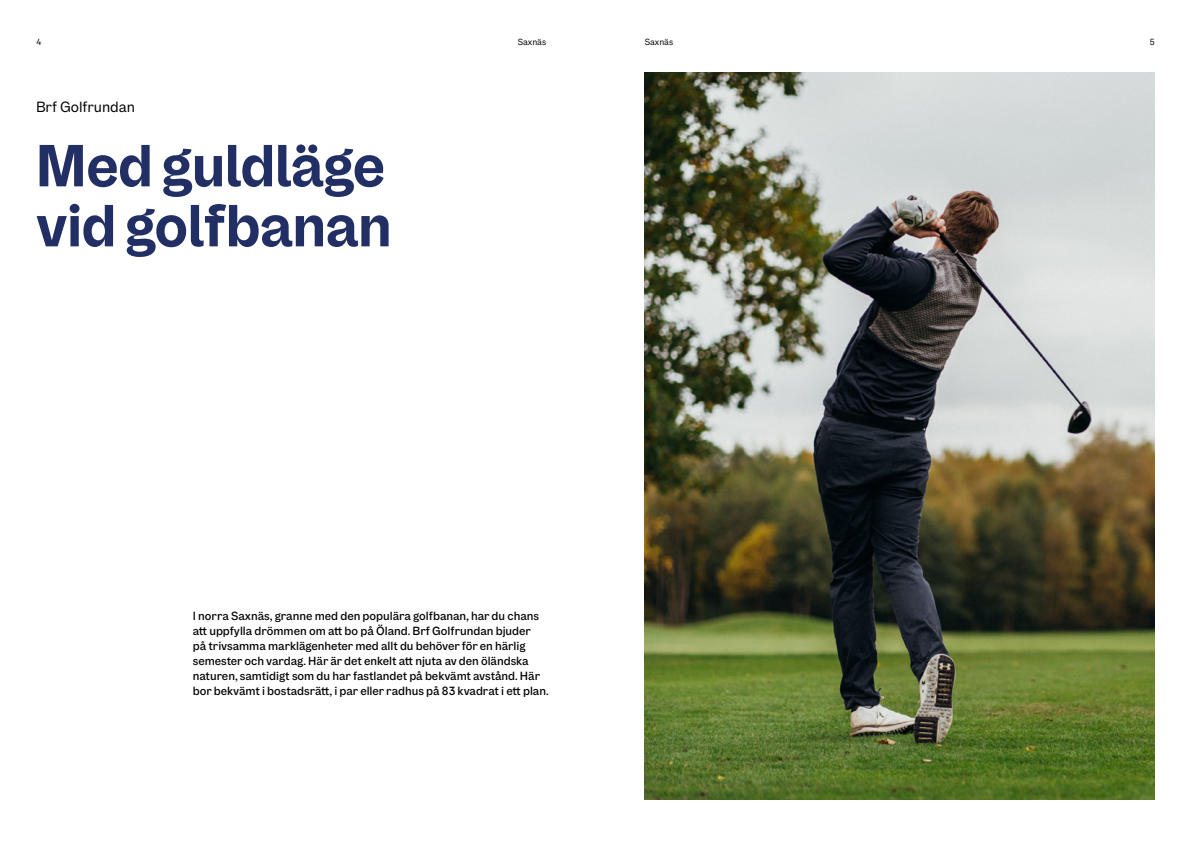
<style>
.page{position:relative;width:1191px;height:842px;background:#fff}
.page>*{position:absolute;margin:0;border:0;box-sizing:border-box;transform-origin:0 0}
.t1{font:700 60px/60px "OBOS Display";color:#222f65}
.t2{font:15px "OBOS Text";color:#000}
.t3{font:500 12px/15px "OBOS Text";color:#000}
.t4{font:9px "OBOS Text";color:#000}
</style>
<div class="page">
<img style="left:644px;top:72px;width:511px;height:728px">
<p class="t4" style="left:36px;top:36px;width:7px">4</p>
<p class="t4" style="left:518px;top:36px;width:30px">Saxnäs</p>
<p class="t4" style="left:644px;top:36px;width:30px">Saxnäs</p>
<p class="t4" style="left:1149px;top:36px;width:7px">5</p>
<p class="t2" style="left:36px;top:97px;width:101px">Brf Golfrundan</p>
<h1 class="t1" style="left:36px;top:136px;width:357px">Med guldläge vid golfbanan</h1>
<p class="t3" style="left:193px;top:608px;width:357px">I norra Saxnäs, granne med den populära golfbanan, har du chans att uppfylla drömmen om att bo på Öland. Brf Golfrundan bjuder<br>på trivsamma marklägenheter med allt du behöver för en härlig semester och vardag. Här är det enkelt att njuta av den öländska naturen, samtidigt som du har fastlandet på bekvämt avstånd. Här bor bekvämt i bostadsrätt, i par eller radhus på 83 kvadrat i ett plan.</p>
</div>
